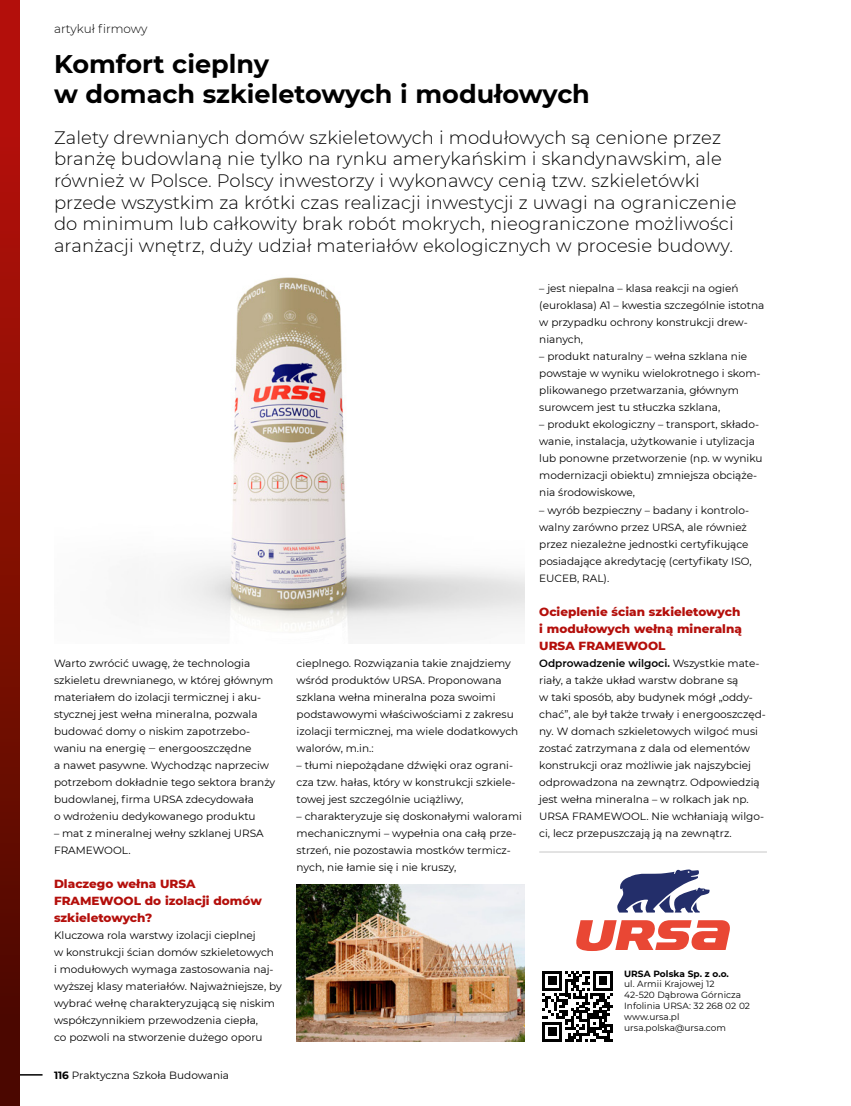
<style>
.page{position:relative;width:851px;height:1106px;background:#fff}
.page>*{position:absolute;margin:0;border:0;box-sizing:border-box;transform-origin:0 0}
.t1{font:700 25.5px/30.6px "Montserrat";color:#000}
.t2{font:300 18px/21.6px "Montserrat";letter-spacing:.005em;color:#000}
.t3{font:800 12px/17px "Montserrat";color:#b40f0b}
.t4{font:300 12px "Montserrat";color:#000}
.t5{font:10.5px/17px "Montserrat";color:#000}
.t6{font:9px/10.8px "Montserrat";letter-spacing:.005em;color:#000}
.t7{font:700 9px "Montserrat";letter-spacing:.005em;color:#000}
.s1{font-weight:700}
.s2{font-weight:600}
</style>
<div class="page">
<svg style="left:19px;top:1074px;width:24px;height:1px"></svg>
<div style="left:0;top:0;width:19px;height:1106px;background:linear-gradient(to bottom,#bf120a,#460900)"></div>
<svg style="left:617px;top:869px;width:92px;height:43px"></svg>
<svg style="left:576px;top:920px;width:153px;height:31px"></svg>
<img style="left:168px;top:277px;width:356px;height:362px">
<svg style="left:542px;top:971px;width:71px;height:70px"></svg>
<hr style="left:539px;top:851px;width:227px;height:1px;background:#dadada">
<img style="left:296px;top:884px;width:228px;height:157px">
<p class="t4" style="left:54px;top:20px;width:95px">artykuł firmowy</p>
<h1 class="t1" style="left:54px;top:47px;width:537px">Komfort cieplny<br>w domach szkieletowych i modułowych</h1>
<p class="t2" style="left:54px;top:126px;width:684px">Zalety drewnianych domów szkieletowych i modułowych są cenione przez branżę budowlaną nie tylko na rynku amerykańskim i skandynawskim, ale również w Polsce. Polscy inwestorzy i wykonawcy cenią tzw. szkieletówki przede wszystkim za krótki czas realizacji inwestycji z uwagi na ograniczenie do minimum lub całkowity brak robót mokrych, nieograniczone możliwości aranżacji wnętrz, duży udział materiałów ekologicznych w procesie budowy.</p>
<p class="t5" style="left:54px;top:654px;width:223px">Warto zwrócić uwagę, że technologia szkieletu drewnianego, w której głównym materiałem do izolacji termicznej i aku&shy;stycznej jest wełna mineralna, pozwala budować domy o niskim zapotrzebo&shy;waniu na energię ‒ energooszczędne<br>a nawet pasywne. Wychodząc naprzeciw potrzebom dokładnie tego sektora branży budowlanej, firma URSA zdecydowała<br>o wdrożeniu dedykowanego produktu</p>
<p class="t5" style="left:54px;top:824px;width:211px">– mat z mineralnej wełny szklanej URSA<br>FRAMEWOOL.</p>
<p class="t3" style="left:54px;top:874px;width:209px">Dlaczego wełna URSA<br>FRAMEWOOL do izolacji domów szkieletowych?</p>
<p class="t5" style="left:54px;top:926px;width:229px">Kluczowa rola warstwy izolacji cieplnej<br>w konstrukcji ścian domów szkieletowych<br>i modułowych wymaga zastosowania naj&shy;wyższej klasy materiałów. Najważniejsze, by wybrać wełnę charakteryzującą się niskim współczynnikiem przewodzenia ciepła,<br>co pozwoli na stworzenie dużego oporu</p>
<p class="t5" style="left:54px;top:1066px;width:177px"><span class="s1">116</span> Praktyczna Szkoła Budowania</p>
<p class="t5" style="left:296px;top:654px;width:223px">cieplnego. Rozwiązania takie znajdziemy wśród produktów URSA. Proponowana szklana wełna mineralna poza swoimi podstawowymi właściwościami z zakresu izolacji termicznej, ma wiele dodatkowych walorów, m.in.:</p>
<p class="t5" style="left:296px;top:756px;width:220px">– tłumi niepożądane dźwięki oraz ograni&shy;cza tzw. hałas, który w konstrukcji szkiele&shy;towej jest szczególnie uciążliwy,</p>
<p class="t5" style="left:296px;top:807px;width:227px">– charakteryzuje się doskonałymi walorami mechanicznymi – wypełnia ona całą prze&shy;strzeń, nie pozostawia mostków termicz&shy;nych, nie łamie się i nie kruszy,</p>
<p class="t5" style="left:539px;top:280px;width:226px">– jest niepalna – klasa reakcji na ogień (euroklasa) A1 – kwestia szczególnie istotna w przypadku ochrony konstrukcji drew&shy;nianych,</p>
<p class="t5" style="left:539px;top:348px;width:223px">– produkt naturalny – wełna szklana nie powstaje w wyniku wielokrotnego i skom&shy;plikowanego przetwarzania, głównym surowcem jest tu stłuczka szklana,</p>
<p class="t5" style="left:539px;top:416px;width:225px">– produkt ekologiczny – transport, składo&shy;wanie, instalacja, użytkowanie i utylizacja lub ponowne przetworzenie (np. w wyniku modernizacji obiektu) zmniejsza obciąże&shy;nia środowiskowe,</p>
<p class="t5" style="left:539px;top:501px;width:214px">– wyrób bezpieczny – badany i kontrolo&shy;walny zarówno przez URSA, ale również przez niezależne jednostki certyfikujące posiadające akredytację (certyfikaty ISO, EUCEB, RAL).</p>
<p class="t3" style="left:539px;top:602px;width:204px">Ocieplenie ścian szkieletowych i modułowych wełną mineralną<br>URSA FRAMEWOOL</p>
<p class="t5" style="left:539px;top:654px;width:228px"><span class="s2">Odprowadzenie wilgoci.</span> Wszystkie mate&shy;riały, a także układ warstw dobrane są<br>w taki sposób, aby budynek mógł „oddy&shy;chać”, ale był także trwały i energooszczęd&shy;ny. W domach szkieletowych wilgoć musi zostać zatrzymana z dala od elementów konstrukcji oraz możliwie jak najszybciej odprowadzona na zewnątrz. Odpowiedzią jest wełna mineralna – w rolkach jak np.<br>URSA FRAMEWOOL. Nie wchłaniają wilgo&shy;ci, lecz przepuszczają ją na zewnątrz.</p>
<p class="t7" style="left:624px;top:966px;width:106px">URSA Polska Sp. z o.o.</p>
<p class="t6" style="left:624px;top:978px;width:127px">ul. Armii Krajowej 12<br>42-520 Dąbrowa Górnicza<br>Infolinia URSA: 32 268 02 02 www.ursa.pl ursa.polska@ursa.com</p>
</div>
